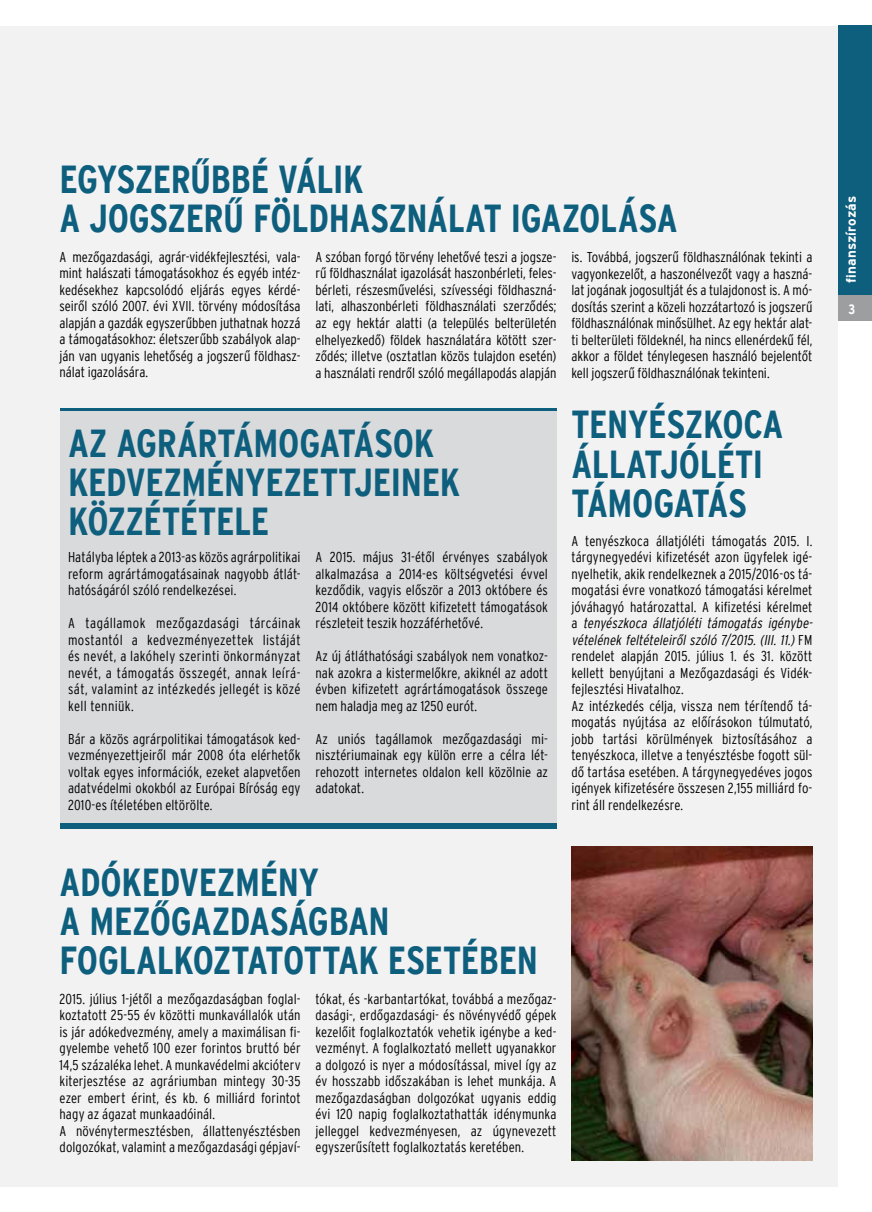
<style>
.page{position:relative;width:872px;height:1212px;background:#fff}
.page>*{position:absolute;margin:0;border:0;box-sizing:border-box;transform-origin:0 0}
.t1{font:39px/39px "Interstate Bold Condensed HU";letter-spacing:-.01em;color:#0e5f7e}
.t2{font:14.25px/16.5px "Interstate Light Condensed HU";letter-spacing:.005em;color:#000;text-align:justify}
.t3{font:13.5px "Interstate Bold HU";letter-spacing:.005em;color:#fff}
.t4{font:13.5px "Interstate Bold Condensed HU";color:#fff}
.s1{font-style:italic}
</style>
<div class="page">
<div style="left:0;top:26px;width:838px;height:1160px;background:#f2f2f3"></div>
<div style="left:838px;top:26px;width:34px;height:270px;background:#0e5f7e"></div>
<div style="left:838px;top:296px;width:34px;height:25px;background:#9c9e9f"></div>
<div style="left:60px;top:411px;width:496px;height:418px;background:#d9dadb"></div>
<hr style="left:60px;top:408px;width:496px;height:3px;background:#0e5f7e">
<div style="left:60px;top:823px;width:496px;height:6px;background:#0e5f7e"></div>
<img style="left:571px;top:846px;width:241px;height:315px">
<h1 class="t1" style="left:59px;top:160px;width:616px">EGYSZERŰBBÉ VÁLIK<br>A JOGSZERŰ FÖLDHASZNÁLAT IGAZOLÁSA</h1>
<p class="t2" style="left:60px;top:249px;width:242px">A mezőgazdasági, agrár-vidékfejlesztési, vala&shy;mint halászati támogatásokhoz és egyéb intéz&shy;kedésekhez kapcsolódó eljárás egyes kérdé&shy;seiről szóló 2007. évi XVII. törvény módosítása alapján a gazdák egyszerűbben juthatnak hozzá a támogatásokhoz: életszerűbb szabályok alap&shy;ján van ugyanis lehetőség a jogszerű földhasz&shy;nálat igazolására.</p>
<p class="t2" style="left:315px;top:249px;width:242px">A szóban forgó törvény lehetővé teszi a jogsze&shy;rű földhasználat igazolását haszonbérleti, feles&shy;bérleti, részesművelési, szívességi földhaszná&shy;lati, alhaszonbérleti földhasználati szerződés; az egy hektár alatti (a település belterületén elhelyezkedő) földek használatára kötött szer&shy;ződés; illetve (osztatlan közös tulajdon esetén) a használati rendről szóló megállapodás alapján</p>
<p class="t2" style="left:571px;top:249px;width:242px">is. Továbbá, jogszerű földhasználónak tekinti a vagyonkezelőt, a haszonélvezőt vagy a haszná&shy;lat jogának jogosultját és a tulajdonost is. A mó&shy;dosítás szerint a közeli hozzátartozó is jogszerű földhasználónak minősülhet. Az egy hektár alat&shy;ti belterületi földeknél, ha nincs ellenérdekű fél, akkor a földet ténylegesen használó bejelentőt kell jogszerű földhasználónak tekinteni.</p>
<h1 class="t1" style="left:68px;top:424px;width:368px">AZ AGRÁRTÁMOGATÁSOK<br>KEDVEZMÉ</h1>
<h1 class="t1" style="left:224px;top:463px;width:59px">NYEZETTJEI</h1>
<h1 class="t1" style="left:401px;top:463px;width:40px">NEK</h1>
<h1 class="t1" style="left:68px;top:502px;width:199px">KÖZZÉTÉTELE</h1>
<p class="t2" style="left:68px;top:549px;width:234px">Hatályba léptek a 2013-as közös agrárpolitikai reform agrártámogatásainak nagyobb átlát&shy;hatóságáról szóló rendelkezései.</p>
<p class="t2" style="left:68px;top:615px;width:234px">A tagállamok mezőgazdasági tárcáinak mostantól a kedvezményezettek listáját és nevét, a lakóhely szerinti önkormányzat nevét, a támogatás összegét, annak leírá&shy;sát, valamint az intézkedés jellegét is közé kell tenniük.</p>
<p class="t2" style="left:68px;top:730px;width:234px">Bár a közös agrárpolitikai támogatások ked&shy;vezményezettjeiről már 2008 óta elérhetők voltak egyes információk, ezeket alapvetően adatvédelmi okokból az Európai Bíróság egy 2010-es ítéletében eltörölte.</p>
<p class="t2" style="left:315px;top:549px;width:234px">A 2015. május 31-étől érvényes szabályok alkalmazása a 2014-es költségvetési évvel kezdődik, vagyis először a 2013 októbere és 2014 októbere között kifizetett támogatások részleteit teszik hozzáférhetővé.</p>
<p class="t2" style="left:315px;top:648px;width:234px">Az új átláthatósági szabályok nem vonatkoz&shy;nak azokra a kistermelőkre, akiknél az adott évben kifizetett agrártámogatások összege nem haladja meg az 1250 eurót.</p>
<p class="t2" style="left:315px;top:730px;width:234px">Az uniós tagállamok mezőgazdasági mi&shy;nisztériumainak egy külön erre a célra lét&shy;rehozott internetes oldalon kell közölnie az adatokat.</p>
<h1 class="t1" style="left:571px;top:405px;width:97px">TENYÉSZKO</h1>
<h1 class="t1" style="left:571px;top:405px;width:213px;text-indent:172px">CA<br>ÁLLATJÓLÉTI<br>TÁMOGATÁS</h1>
<p class="t2" style="left:571px;top:532px;width:245px;text-align:left">A tenyészkoca állatjóléti támogatás 2015. I. tárgynegyedévi kifizetését azon ügyfelek igé&shy;nyelhetik, akik rendelkeznek a 2015/2016-os tá&shy;mogatási évre vonatkozó támogatási kérelmet jóváhagyó határozattal. A kifizetési kérelmet a <span class="s1">tenyészkoca állatjóléti támogatás igénybe&shy;vételének feltételeiről szóló 7/2015. (III. 11.)</span> F M rendelet alapján 2015. július 1. és 31. között kellett benyújtani a Mezőgazdasági és Vidék&shy;fejlesztési Hivatalhoz.<br>Az intézkedés célja, vissza nem térítendő tá&shy;mogatás nyújtása az előírásokon túlmutató, jobb tartási körülmények biztosításához a tenyészkoca, illetve a tenyésztésbe fogott sül&shy;dő tartása esetében. A tárgynegyedéves jogos igények kifizetésére összesen 2,155 milliárd fo&shy;rint áll rendelkezésre.</p>
<h1 class="t1" style="left:60px;top:862px;width:140px">ADÓKEDVEZMÉ</h1>
<h1 class="t1" style="left:59px;top:862px;width:480px;text-indent:218px">NY<br>A MEZŐGAZDASÁGBAN<br>FOGLALKOZTATOTTAK ESETÉBEN</h1>
<p class="t2" style="left:60px;top:990px;width:242px;text-align:left">2015. július 1-jétől a mezőgazdaságban foglal&shy;koztatott 25-55 év közötti munkavállalók után is jár adókedvezmény, amely a maximálisan fi&shy;gyelembe vehető 100 ezer forintos bruttó bér 14,5 százaléka lehet. A munkavédelmi akcióterv kiterjesztése az agráriumban mintegy 30-35 ezer embert érint, és kb. 6 milliárd forintot hagy az ágazat munkaadóinál.<br>A növénytermesztésben, állattenyésztésben dolgozókat, valamint a mezőgazdasági gépjaví-</p>
<p class="t2" style="left:315px;top:990px;width:242px">tókat, és -karbantartókat, továbbá a mezőgaz&shy;dasági-, erdőgazdasági- és növényvédő gépek kezelőit foglalkoztatók vehetik igénybe a ked&shy;vezményt. A foglalkoztató mellett ugyanakkor a dolgozó is nyer a módosítással, mivel így az év hosszabb időszakában is lehet munkája. A mezőgazdaságban dolgozókat ugyanis eddig évi 120 napig foglalkoztathatták idénymunka jelleggel kedvezményesen, az úgynevezett egyszerűsített foglalkoztatás keretében.</p>
<p class="t3" style="left:843px;top:283px;width:88px;rotate:-90deg">finanszírozás</p>
<p class="t4" style="left:848px;top:301px;width:8px">3</p>
</div>
